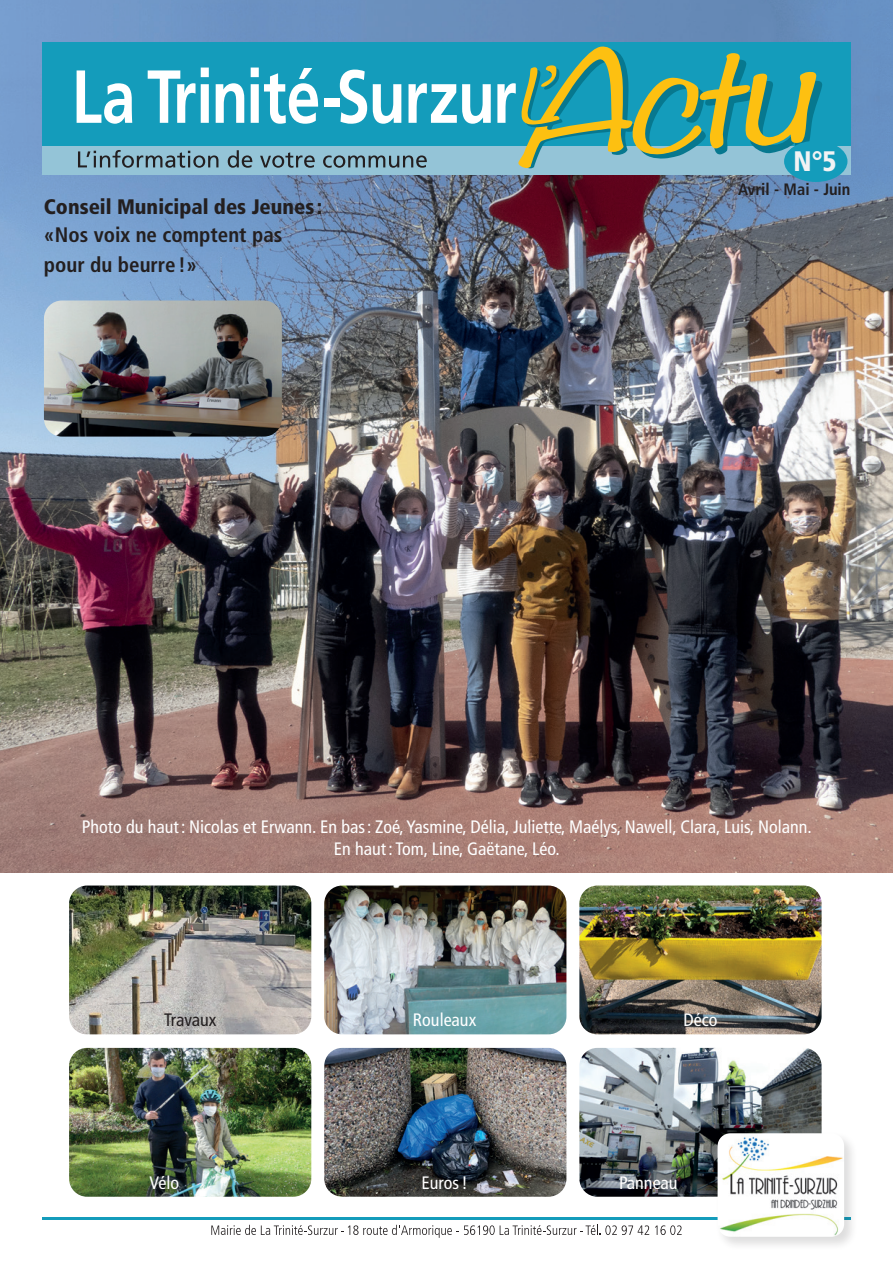
<style>
.page{position:relative;width:893px;height:1263px;background:#fff}
.page>*{position:absolute;margin:0;border:0;box-sizing:border-box;transform-origin:0 0}
.t1{font:900 condensed 28.2px "Frutiger LT Std";color:#f2f3f4;scale:.96 1}
.t2{font:700 condensed 21px/30px "Frutiger LT Std";color:#231f20}
.t3{font:900 condensed 21px "Frutiger LT Std";color:#231f20}
.t4{font:condensed 18px/21.6px "Frutiger LT Std";color:#fff;text-align:center}
.t5{font:condensed 18px "Frutiger LT Std";color:#231f20}
.t6{font:700 condensed 16.5px "Frutiger LT Std";color:#231f20}
</style>
<div class="page">
<img style="left:0;top:0;width:893px;height:1235px">
<div style="left:42px;top:146px;width:808px;height:29px;background:#94c4d7"></div>
<div style="left:42px;top:42px;width:808px;height:104px;background:#149cbb"></div>
<svg style="left:77px;top:70px;width:55px;height:54px"></svg>
<svg style="left:148px;top:68px;width:61px;height:55px"></svg>
<svg style="left:216px;top:83px;width:28px;height:40px"></svg>
<svg style="left:251px;top:68px;width:67px;height:56px"></svg>
<div style="left:324px;top:99px;width:16px;height:8px;background:#fff"></div>
<svg style="left:340px;top:70px;width:27px;height:54px"></svg>
<svg style="left:373px;top:84px;width:28px;height:40px"></svg>
<svg style="left:408px;top:83px;width:83px;height:41px"></svg>
<svg style="left:78px;top:150px;width:140px;height:18px"></svg>
<svg style="left:228px;top:150px;width:24px;height:18px"></svg>
<svg style="left:260px;top:152px;width:55px;height:16px"></svg>
<svg style="left:323px;top:155px;width:104px;height:13px"></svg>
<hr style="left:42px;top:1217px;width:808px;height:2px;background:#149cbb">
<svg style="left:211px;top:1225px;width:438px;height:13px"></svg>
<svg style="left:655px;top:1225px;width:27px;height:10px"></svg>
<div style="left:784px;top:141px;width:63px;height:41px;background:#149cbb;border-radius:50%"></div>
<svg style="left:497px;top:46px;width:325px;height:122px"></svg>
<div style="left:715px;top:1131px;width:143px;height:120px;background:#231f20;opacity:.15"></div>
<img style="left:718px;top:1133px;width:126px;height:104px">
<h1 class="t1" style="left:793px;top:144px;width:46px">N°5</h1>
<p class="t3" style="left:44px;top:194px;width:280px">Conseil Municipal des Jeunes :</p>
<p class="t2" style="left:44px;top:220px;width:240px">«Nos voix ne comptent pas pour du beurre !»</p>
<p class="t6" style="left:738px;top:180px;width:114px">Avril - Mai - Juin</p>
<p class="t4" style="left:82px;top:816px;width:732px">Photo du haut: Nicolas et Erwann. En bas: Zoé, Yasmine, Délia, Juliette, Maélys, Nawell, Clara, Luis, Nolann.<br>En haut: Tom, Line, Gaëtane, Léo.</p>
<p class="t5" style="left:164px;top:1009px;width:54px">Travaux</p>
<p class="t4" style="left:149px;top:1172px;width:31px">Vélo</p>
<p class="t4" style="left:413px;top:1009px;width:65px">Rouleaux</p>
<p class="t4" style="left:683px;top:1009px;width:36px">Déco</p>
<p class="t4" style="left:421px;top:1172px;width:48px">Euros!</p>
<p class="t4" style="left:619px;top:1172px;width:60px">Panneau</p>
</div>
